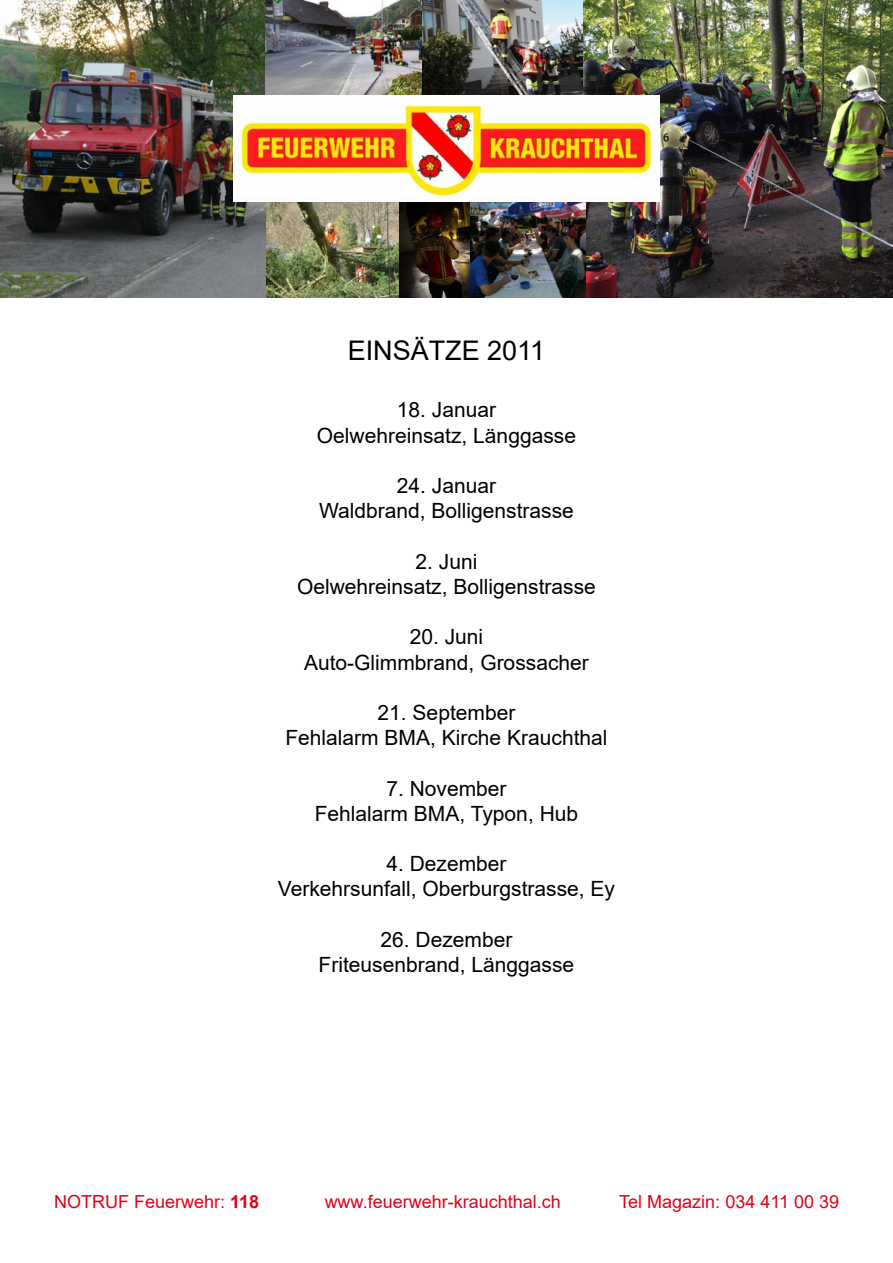
<style>
.page{position:relative;width:893px;height:1263px;background:#fff}
.page>*{position:absolute;margin:0;border:0;box-sizing:border-box;transform-origin:0 0}
.t1{font:27px "Arial";color:#000}
.t2{font:21px/25.2px "Arial";color:#000;text-align:center}
.t3{font:18px "Arial";color:#e2001a}
.s1{font-weight:700}
</style>
<div class="page">
<img style="left:0;top:0;width:266px;height:298px">
<img style="left:583px;top:0;width:310px;height:298px">
<img style="left:265px;top:1px;width:158px;height:95px">
<img style="left:423px;top:0;width:160px;height:95px">
<img style="left:266px;top:202px;width:134px;height:96px">
<img style="left:400px;top:202px;width:71px;height:96px">
<img style="left:471px;top:202px;width:114px;height:96px">
<img style="left:234px;top:96px;width:425px;height:106px">
<p class="t1" style="left:348px;top:332px;width:199px">EINSÄTZE 2011</p>
<p class="t2" style="left:317px;top:397px;width:261px">18. Januar<br>Oelwehreinsatz, Länggasse</p>
<p class="t2" style="left:319px;top:473px;width:256px">24. Januar<br>Waldbrand, Bolligenstrasse</p>
<p class="t2" style="left:297px;top:549px;width:300px">2. Juni<br>Oelwehreinsatz, Bolligenstrasse</p>
<p class="t2" style="left:304px;top:624px;width:286px">20. Juni<br>Auto-Glimmbrand, Grossacher</p>
<p class="t2" style="left:285px;top:700px;width:324px">21. September<br>Fehlalarm BMA, Kirche Krauchthal</p>
<p class="t2" style="left:315px;top:775px;width:265px">7. November<br>Fehlalarm BMA, Typon, Hub</p>
<p class="t2" style="left:278px;top:851px;width:339px">4. Dezember<br>Verkehrsunfall, Oberburgstrasse, Ey</p>
<p class="t2" style="left:319px;top:927px;width:257px">26. Dezember<br>Friteusenbrand, Länggasse</p>
<p class="t3" style="left:54px;top:1189px;width:207px">NOTRUF Feuerwehr: <span class="s1">118</span></p>
<p class="t3" style="left:325px;top:1190px;width:238px">www.feuerwehr-krauchthal.ch</p>
<p class="t3" style="left:619px;top:1189px;width:221px">Tel Magazin: 034 411 00 39</p>
</div>
